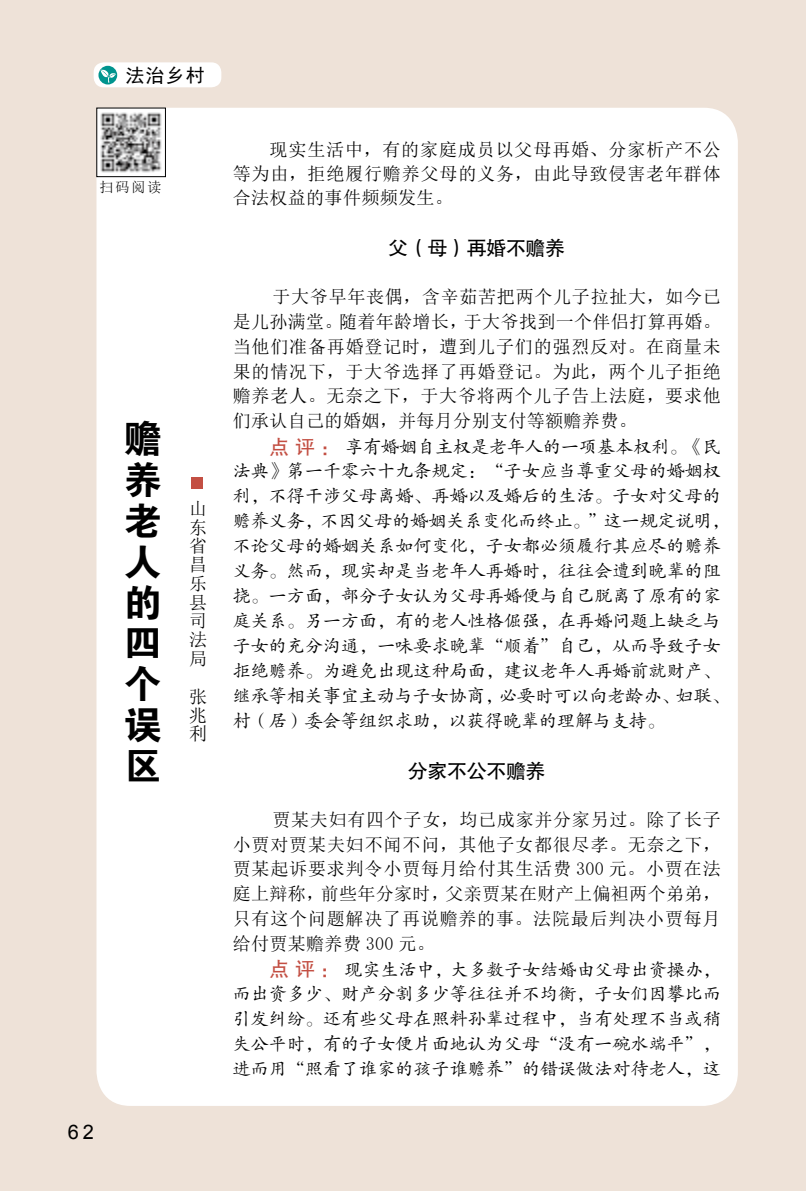
<style>
.page{position:relative;width:806px;height:1191px;background:#fff}
.page>*{position:absolute;margin:0;border:0;box-sizing:border-box;transform-origin:0 0}
.t1{font:38px/40.8px "FZDHTJW GB1 0";color:#000;text-align:justify}
.t2{font:20px "FZHTJW GB1 0";letter-spacing:-.02em;color:#000}
.t3{font:20px "Arial";color:#000}
.t4{font:19px "Sim Hei";letter-spacing:.06em;color:#000}
.t5{font:18px/25px "FZKTK GBK1 0";letter-spacing:.005em;color:#000}
.t6{font:18px/24.8px "Sim Sun";letter-spacing:.045em;color:#000;text-align:justify}
.t7{font:14px "Sim Sun";color:#000}
.s1{font-family:"FZHTJW GB1 0";font-size:20px;color:#c34f43}
</style>
<div class="page">
<div style="left:0;top:0;width:805px;height:1191px;background:#eee2d8"></div>
<div style="left:96px;top:108px;width:641px;height:998px;background:#fff;border-radius:34px"></div>
<div style="left:191px;top:478px;width:11px;height:11px;background:#c34f43"></div>
<div style="left:97px;top:108px;width:68px;height:69px;background:#fff"></div>
<div style="left:96px;top:108px;width:70px;height:69px;border:1px solid #000"></div>
<img style="left:101px;top:112px;width:60px;height:61px">
<div style="left:94px;top:62px;width:127px;height:25px;background:#fff;border-radius:10px"></div>
<svg style="left:98px;top:66px;width:19px;height:18px"></svg>
<svg style="left:100px;top:70px;width:16px;height:13px"></svg>
<p class="t4" style="left:97px;top:65px;width:81px">法治乡村</p>
<p class="t4" style="left:125px;top:65px;width:81px">法治乡村</p>
<p class="t7" style="left:99px;top:180px;width:63px">扫码阅读</p>
<h1 class="t1" style="left:124px;top:419px;width:38px">赡养老人的四个误区</h1>
<p class="t6" style="left:189px;top:499px;width:19px;line-height:18.8px">山东省昌乐县司法局</p>
<p class="t6" style="left:189px;top:687px;width:19px;line-height:18.8px">张兆利</p>
<p class="t3" style="left:39px;top:1118px;width:56px">6262</p>
<p class="t6" style="left:232px;top:137px;width:489px;line-height:24px;text-indent:37px">现实生活中，有的家庭成员以父母再婚、分家析产不公等为由，拒绝履行赡养父母的义务，由此导致侵害老年群体合法权益的事件频频发生。</p>
<p class="t2" style="left:388px;top:237px;width:178px">父（母）再婚不赡养</p>
<p class="t6" style="left:232px;top:284px;width:489px;text-indent:40px">于大爷早年丧偶，含辛茹苦把两个儿子拉扯大，如今已是儿孙满堂。随着年龄增长，于大爷找到一个伴侣打算再婚。当他们准备再婚登记时，遭到儿子们的强烈反对。在商量未果的情况下，于大爷选择了再婚登记。为此，两个儿子拒绝赡养老人。无奈之下，于大爷将两个儿子告上法庭，要求他们承认自己的婚姻，并每月分别支付等额赡养费。</p>
<p class="t5" style="left:232px;top:435px;width:498px;text-indent:37px"><span class="s1">点评：</span>享有婚姻自主权是老年人的一项基本权利。《民法典》第一千零六十九条规定：“子女应当尊重父母的婚姻权利，不得干涉父母离婚、再婚以及婚后的生活。子女对父母的赡养义务，不因父母的婚姻关系变化而终止。”这一规定说明，不论父母的婚姻关系如何变化，子女都必须履行其应尽的赡养义务。然而，现实却是当老年人再婚时，往往会遭到晚辈的阻挠。一方面，部分子女认为父母再婚便与自己脱离了原有的家庭关系。另一方面，有的老人性格倔强，在再婚问题上缺乏与子女的充分沟通，一味要求晚辈“顺着”自己，从而导致子女拒绝赡养。为避免出现这种局面，建议老年人再婚前就财产、继承等相关事宜主动与子女协商，必要时可以向老龄办、妇联、村（居）委会等组织求助，以获得晚辈的理解与支持。</p>
<p class="t2" style="left:407px;top:759px;width:139px">分家不公不赡养</p>
<p class="t6" style="left:232px;top:807px;width:489px;text-indent:40px">贾某夫妇有四个子女，均已成家并分家另过。除了长子小贾对贾某夫妇不闻不问，其他子女都很尽孝。无奈之下，贾某起诉要求判令小贾每月给付其生活费 300 元。小贾在法庭上辩称，前些年分家时，父亲贾某在财产上偏袒两个弟弟，只有这个问题解决了再说赡养的事。法院最后判决小贾每月给付贾某赡养费 300 元。</p>
<p class="t5" style="left:232px;top:957px;width:489px;text-align:justify;text-indent:37px"><span class="s1">点评：</span>现实生活中，大多数子女结婚由父母出资操办，而出资多少、财产分割多少等往往并不均衡，子女们因攀比而引发纠纷。还有些父母在照料孙辈过程中，当有处理不当或稍失公平时，有的子女便片面地认为父母“没有一碗水端平”，进而用“照看了谁家的孩子谁赡养”的错误做法对待老人，这</p>
</div>
